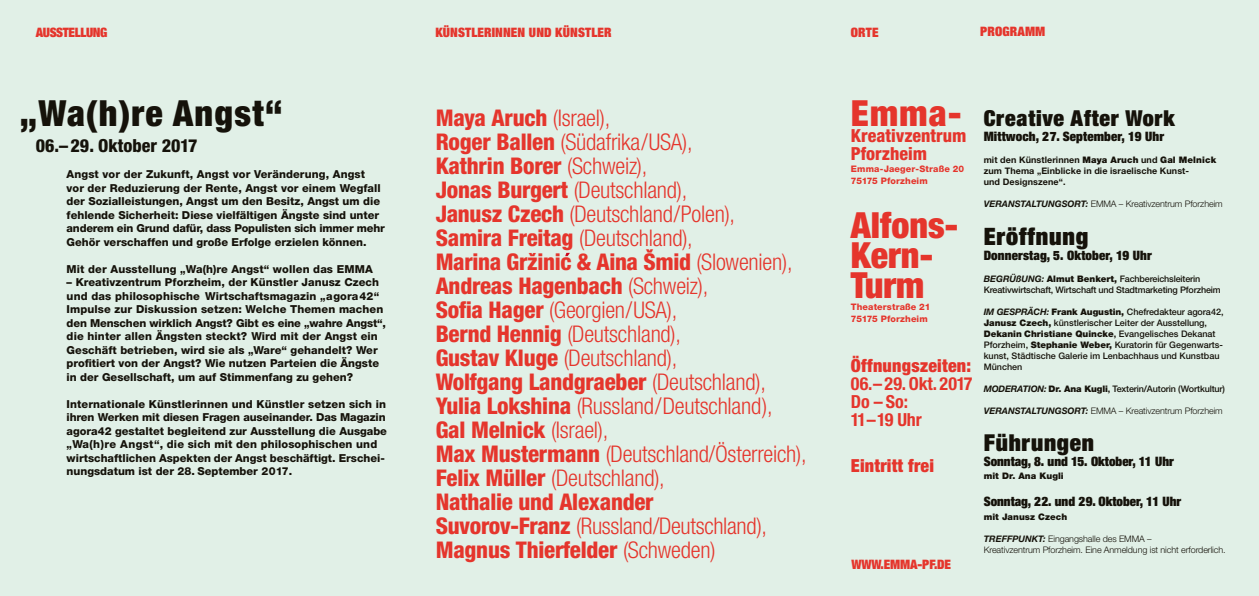
<style>
.page{position:relative;width:1259px;height:596px;background:#fff}
.page>*{position:absolute;margin:0;border:0;box-sizing:border-box;transform-origin:0 0}
.t1{font:900 condensed 36px/30px "Helvetica Neue LT";color:#e5352c}
.t2{font:900 condensed 36px "Helvetica Neue LT";letter-spacing:.035em;color:#15120a}
.t3{font:900 expanded 24px "Helvetica Neue LT";color:#15120a}
.t4{font:900 expanded 23.3px "Helvetica Neue LT";color:#15120a}
.t5{font:300 condensed 23px/24px "Helvetica Neue LT";letter-spacing:-.01em;color:#e5352c}
.t6{font:900 expanded 22px "Helvetica Neue LT";letter-spacing:.035em;color:#15120a}
.t7{font:700 condensed 18px/18px "Helvetica Neue LT";letter-spacing:-.01em;color:#e5352c}
.t8{font:900 condensed 18px "Helvetica Neue LT";letter-spacing:.015em;color:#e5352c}
.t9{font:800 condensed 18px/18px "Helvetica Neue LT";color:#e5352c}
.t10{font:800 condensed 18px "Helvetica Neue LT";color:#15120a}
.t11{font:900 expanded 13px "Helvetica Neue LT";letter-spacing:.01em;color:#15120a}
.t12{font:900 expanded 13px "Helvetica Neue LT";letter-spacing:.01em;color:#e5352c}
.t13{font:900 expanded 13px "Helvetica Neue LT";letter-spacing:-.03em;color:#e5352c}
.t14{font:800 11px/13.5px "Helvetica Neue LT";color:#15120a}
.t15{font:500 9px/11px "Helvetica Neue LT";letter-spacing:-.01em;color:#15120a}
.t16{font:300 9px/11px "Helvetica Neue LT";letter-spacing:-.01em;color:#15120a}
.t17{font:700 9px/11px "Helvetica Neue LT";letter-spacing:.01em;color:#15120a}
.t18{font:800 9px/12px "Helvetica Neue LT";letter-spacing:.01em;color:#e5352c}
.t19{font:900 9px "Helvetica Neue LT";letter-spacing:.005em;color:#15120a}
.s1{font-weight:800}
.s2{font-weight:900}
.s3{font-weight:700;font-style:italic}
.s4{font-weight:700}
</style>
<div class="page">
<div style="left:0;top:0;width:1259px;height:595px;background:#e1f0e7"></div>
<svg style="left:565px;top:253px;width:5px;height:3px"></svg>
<p class="t12" style="left:435px;top:24px;width:178px">Künstlerinnen und Künstler</p>
<p class="t13" style="left:36px;top:24px;width:73px">Ausstellung</p>
<p class="t12" style="left:980px;top:23px;width:48px">Programm</p>
<p class="t12" style="left:851px;top:24px;width:28px">Orte</p>
<h1 class="t2" style="left:20px;top:91px;width:264px">„Wa(h)re Angst“</h1>
<h3 class="t10" style="left:36px;top:135px;width:163px">06.– 29. Oktober 2017</h3>
<p class="t14" style="left:67px;top:167px;width:320px">Angst vor der Zukunft, Angst vor Veränderung, Angst vor der Reduzierung der Rente, Angst vor einem Wegfall der Sozialleistungen, Angst um den Besitz, Angst um die fehlende Sicherheit: Diese vielfältigen Ängste sind unter anderem ein Grund dafür, dass Populisten sich immer mehr Gehör verschaffen und große Erfolge erzielen können.</p>
<p class="t14" style="left:67px;top:262px;width:308px">Mit der Ausstellung „Wa(h)re Angst“ wollen das EMMA</p>
<p class="t14" style="left:67px;top:275px;width:321px">– Kreativzentrum Pforzheim, der Künstler Janusz Czech und das philosophische Wirtschaftsmagazin „agora42“ Impulse zur Diskussion setzen: Welche Themen machen den Menschen wirklich Angst? Gibt es eine „wahre Angst“, die hinter allen Ängsten steckt? Wird mit der Angst ein Geschäft betrieben, wird sie als „Ware“ gehandelt? Wer profitiert von der Angst? Wie nutzen Parteien die Ängste in der Gesellschaft, um auf Stimmenfang zu gehen?</p>
<p class="t14" style="left:67px;top:397px;width:322px">Internationale Künstlerinnen und Künstler setzen sich in ihren Werken mit diesen Fragen auseinander. Das Magazin agora42 gestaltet begleitend zur Ausstellung die Ausgabe „Wa(h)re Angst“, die sich mit den philosophischen und wirtschaftlichen Aspekten der Angst beschäftigt. Erschei&shy;nungsdatum ist der 28. September 2017.</p>
<p class="t5" style="left:436px;top:105px;width:372px"><span class="s1">Maya Aruch</span> (Israel),<br><span class="s1">Roger Ballen</span> (Südafrika/USA),<br><span class="s1">Kathrin Borer</span> (Schweiz),<br><span class="s1">Jonas Burgert</span> (Deutschland),<br><span class="s1">Janusz Czech</span> (Deutschland/Polen),<br><span class="s1">Samira Freitag</span> (Deutschland),<br><span class="s1">Marina Gržinic &amp; Aina Šmid</span> (Slowenien),<br><span class="s1">Andreas Hagenbach</span> (Schweiz),<br><span class="s1">Sofia Hager</span> (Georgien/USA),<br><span class="s1">Bernd Hennig</span> (Deutschland),<br><span class="s1">Gustav Kluge</span> (Deutschland),<br><span class="s1">Wolfgang Landgraeber</span> (Deutschland),<br><span class="s1">Yulia Lokshina</span> (Russland/Deutschland),<br><span class="s1">Gal Melnick</span> (Israel),<br><span class="s1">Max Mustermann</span> (Deutschland/Österreich),<br><span class="s1">Felix Müller</span> (Deutschland),<br><span class="s1">Nathalie und Alexander<br>Suvorov-Franz</span> (Russland/Deutschland),<br><span class="s1">Magnus Thierfelder</span> (Schweden)</p>
<h1 class="t1" style="left:851px;top:98px;width:112px">Emma-</h1>
<h3 class="t9" style="left:851px;top:126px;width:117px">Kreativzentrum<br>Pforzheim</h3>
<p class="t18" style="left:851px;top:163px;width:115px">Emma-Jaeger-Straße 20<br>75175 Pforzheim</p>
<h1 class="t1" style="left:851px;top:210px;width:109px">Alfons-<br>Kern-<br>Turm</h1>
<p class="t18" style="left:851px;top:301px;width:81px">Theaterstraße 21<br>75175 Pforzheim</p>
<h3 class="t8" style="left:851px;top:354px;width:122px">Öffnungszeiten:</h3>
<h3 class="t7" style="left:851px;top:374px;width:123px">06.– 29. Okt. 2017<br>Do – So:<br>11–19 Uhr</h3>
<h3 class="t8" style="left:851px;top:453px;width:85px">Eintritt frei</h3>
<p class="t12" style="left:851px;top:555px;width:12px">www</p>
<p class="t12" style="left:880px;top:555px;width:13px">.emma</p>
<p class="t12" style="left:917px;top:555px;width:28px">-pf.de</p>
<h3 class="t6" style="left:983px;top:104px;width:193px">Creative After Work</h3>
<p class="t11" style="left:983px;top:128px;width:182px">Mittwoch, 27. September, 19 Uhr</p>
<p class="t17" style="left:983px;top:154px;width:234px">mit den Künstlerinnen <span class="s2">Maya Aruch</span> und <span class="s2">Gal Melnick </span>zum Thema „Einblicke in die israelische Kunst-<br>und Designszene“.</p>
<p class="t16" style="left:983px;top:198px;width:240px"><span class="s3">VERANSTALTUNGSORT:</span> EMMA – Kreativzentrum Pforzheim</p>
<h2 class="t3" style="left:983px;top:220px;width:106px">Eröffnung</h2>
<p class="t11" style="left:983px;top:246px;width:170px">Donnerstag, 5. Oktober, 19 Uhr</p>
<p class="t15" style="left:983px;top:272px;width:238px"><span class="s3">BEGRÜßUNG:</span> <span class="s2">Almut Benkert,</span> Fachbereichsleiterin<br>Kreativwirtschaft, Wirtschaft und Stadtmarketing Pforzheim</p>
<p class="t15" style="left:983px;top:305px;width:241px"><span class="s3">IM GESPRÄCH:</span> <span class="s2">Frank Augustin,</span> Chefredakteur agora42, <span class="s2">Janusz Czech,</span> künstlerischer Leiter der Ausstellung, <span class="s2">Dekanin Christiane Quincke</span><span class="s4">,</span> Evangelisches Dekanat Pforzheim, <span class="s2">Stephanie Weber,</span> Kuratorin für Gegenwarts&shy;kunst, Städtische Galerie im Lenbachhaus und Kunstbau München</p>
<p class="t15" style="left:983px;top:382px;width:243px"><span class="s3">MODERATION:</span> <span class="s2">Dr. Ana Kugli</span><span class="s4">,</span> Texterin/Autorin (Wortkultur)</p>
<p class="t16" style="left:983px;top:404px;width:240px"><span class="s3">VERANSTALTUNGSORT:</span> EMMA – Kreativzentrum Pforzheim</p>
<h3 class="t4" style="left:983px;top:427px;width:112px">Führungen</h3>
<p class="t11" style="left:983px;top:452px;width:192px">Sonntag, 8. und 15. Oktober, 11 Uhr</p>
<p class="t19" style="left:983px;top:470px;width:82px">mit Dr. Ana Kugli</p>
<p class="t11" style="left:983px;top:493px;width:199px">Sonntag, 22. und 29. Oktober, 11 Uhr</p>
<p class="t19" style="left:983px;top:511px;width:85px">mit Janusz Czech</p>
<p class="t16" style="left:983px;top:532px;width:243px"><span class="s3">TREFFPUNKT:</span> Eingangshalle des EMMA –<br>Kreativzentrum Pforzheim. Eine Anmeldung ist nicht erforderlich.</p>
</div>
